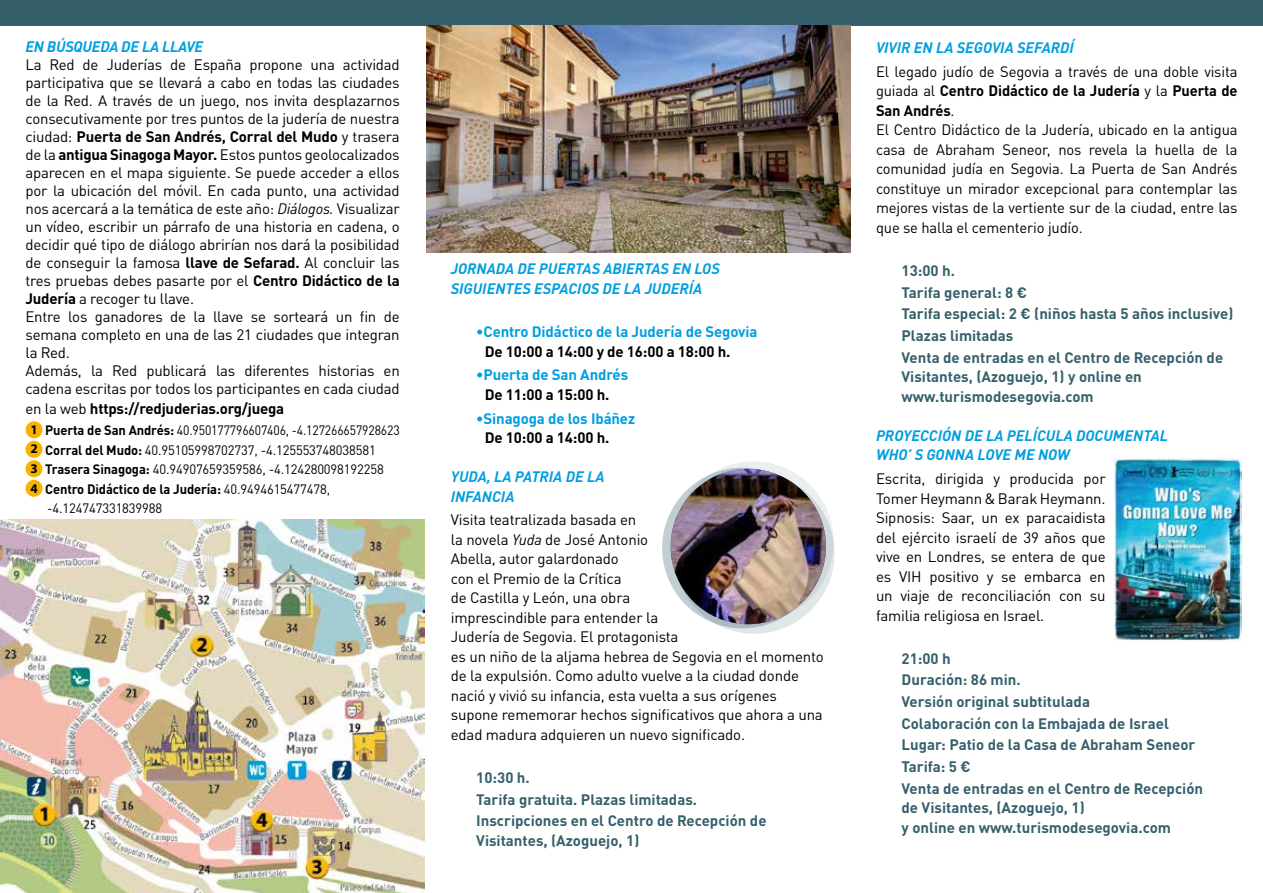
<style>
.page{position:relative;width:1263px;height:893px;background:#fff}
.page>*{position:absolute;margin:0;border:0;box-sizing:border-box;transform-origin:0 0}
.t1{font:15px/19.5px "DIN Pro";letter-spacing:-.015em;color:#000}
.t2{font:700 15px/21.6px "DIN Pro";color:#35606b}
.t3{font:italic 700 15px/19.5px "DIN Pro";color:#009ee0}
.t4{font:700 15px "DIN Pro";letter-spacing:-.01em;color:#000}
.t5{font:700 15px "DIN Pro";letter-spacing:-.01em;color:#009ee0}
.t6{font:13.5px "DIN Pro";letter-spacing:-.01em;color:#000;scale:.96 1}
.t7{font:13.5px "DIN Pro";letter-spacing:-.01em;color:#000;scale:.9 1}
.t8{font:700 13.5px "DIN Pro";letter-spacing:-.01em;color:#000;scale:.96 1}
.s1{font-weight:700}
.s2{font-style:italic}
.s3{font-weight:400}
.s4{font-family:"Myriad Pro";font-weight:700;font-size:13.2px}
.s5{font-family:"Myriad Pro";font-size:13.2px}
</style>
<div class="page">
<div style="left:26px;top:421px;width:17px;height:17px;background:#f9b200;border-radius:50%"></div>
<div style="left:26px;top:441px;width:17px;height:17px;background:#f9b200;border-radius:50%"></div>
<div style="left:26px;top:460px;width:17px;height:17px;background:#f9b200;border-radius:50%"></div>
<div style="left:26px;top:480px;width:17px;height:17px;background:#f9b200;border-radius:50%"></div>
<div style="left:0;top:0;width:1263px;height:26px;background:#35606b"></div>
<img style="left:427px;top:26px;width:423px;height:226px">
<img style="left:1114px;top:458px;width:128px;height:184px">
<img style="left:0;top:519px;width:424px;height:374px">
<svg style="left:662px;top:468px;width:161px;height:160px"></svg>
<svg style="left:673px;top:461px;width:161px;height:161px"></svg>
<svg style="left:674px;top:473px;width:160px;height:161px;background:#cbd5d7"></svg>
<img style="left:671px;top:469px;width:155px;height:155px;border-radius:78px">
<p class="t3" style="left:26px;top:35px;width:179px">EN BÚSQUEDA DE LA LLAVE</p>
<p class="t1" style="left:26px;top:54px;width:376px;line-height:18px">La Red de Juderías de España propone una actividad participativa que se llevará a cabo en todas las ciudades de la Red. A través de un juego, nos invita desplazarnos consecutivamente por tres puntos de la judería de nuestra ciudad: <span class="s1">Puerta de San Andrés, Corral del Mudo</span> y trasera de la <span class="s1">antigua Sinagoga Mayor.</span> Estos puntos geolocalizados aparecen en el mapa siguiente. Se puede acceder a ellos por la ubicación del móvil. En cada punto, una actividad nos acercará a la temática de este año: <span class="s2">Diálogos.</span> Visualizar un vídeo, escribir un párrafo de una historia en cadena, o decidir qué tipo de diálogo abrirían nos dará la posibilidad de conseguir la famosa <span class="s1">llave de Sefarad.</span> Al concluir las tres pruebas debes pasarte por el <span class="s1">Centro Didáctico de la Judería</span> a recoger tu llave.<br>Entre los ganadores de la llave se sorteará un fin de semana completo en una de las 21 ciudades que integran la Red.<br>Además, la Red publicará las diferentes historias en cadena escritas por todos los participantes en cada ciudad</p>
<p class="t4" style="left:26px;top:396px;width:260px"><span class="s3">en la web</span> https://redjuderias.org/juega</p>
<p class="t7" style="left:30px;top:420px;width:412px"><span class="s4">1</span> <span class="s1">Puerta de San Andrés:</span> 40.950177796607406, -4.127266657928623</p>
<p class="t6" style="left:30px;top:439px;width:361px"><span class="s4">2</span> <span class="s1">Corral del Mudo:</span> 40.95105998702737, -4.125553748038581</p>
<p class="t6" style="left:30px;top:459px;width:370px"><span class="s4">3</span> <span class="s1">Trasera Sinagoga:</span> 40.94907659359586, -4.124280098192258</p>
<p class="t8" style="left:30px;top:478px;width:314px"><span class="s5">4</span> Centro Didáctico de la Judería: <span class="s3">40.9494615477478,</span></p>
<p class="t6" style="left:47px;top:498px;width:121px">-4.124747331839988</p>
<p class="t3" style="left:451px;top:257px;width:271px">JORNADA DE PUERTAS ABIERTAS EN LOS<br>SIGUIENTES ESPACIOS DE LA JUDERÍA</p>
<p class="t5" style="left:476px;top:319px;width:283px">•Centro Didáctico de la Judería de Segovia</p>
<p class="t4" style="left:485px;top:339px;width:247px">De 10:00 a 14:00 y de 16:00 a 18:00 h.</p>
<p class="t5" style="left:476px;top:362px;width:153px">•Puerta de San Andrés</p>
<p class="t4" style="left:485px;top:382px;width:126px">De 11:00 a 15:00 h.</p>
<p class="t5" style="left:476px;top:406px;width:160px">•Sinagoga de los Ibáñez</p>
<p class="t4" style="left:485px;top:425px;width:126px">De 10:00 a 14:00 h.</p>
<p class="t3" style="left:451px;top:465px;width:155px">YUDA, LA PATRIA DE LA<br>INFANCIA</p>
<p class="t1" style="left:451px;top:509px;width:375px">Visita teatralizada basada en<br>la novela <span class="s2">Yuda</span> de José Antonio<br>Abella, autor galardonado<br>con el Premio de la Crítica<br>de Castilla y León, una obra<br>imprescindible para entender la<br>Judería de Segovia. El protagonista<br>es un niño de la aljama hebrea de Segovia en el momento de la expulsión. Como adulto vuelve a la ciudad donde nació y vivió su infancia, esta vuelta a sus orígenes supone rememorar hechos significativos que ahora a una edad madura adquieren un nuevo significado.</p>
<p class="t2" style="left:476px;top:765px;width:292px">10:30 h.<br>Tarifa gratuita. Plazas limitadas.<br>Inscripciones en el Centro de Recepción de</p>
<p class="t2" style="left:476px;top:828px;width:165px">Visitantes, (Azoguejo, 1)</p>
<p class="t3" style="left:876px;top:36px;width:199px">VIVIR EN LA SEGOVIA SEFARDÍ</p>
<p class="t1" style="left:876px;top:60px;width:363px">El legado judío de Segovia a través de una doble visita guiada al <span class="s1">Centro Didáctico de la Judería</span> y la <span class="s1">Puerta de San Andrés</span>.<br>El Centro Didáctico de la Judería, ubicado en la antigua casa de Abraham Seneor, nos revela la huella de la comunidad judía en Segovia. La Puerta de San Andrés constituye un mirador excepcional para contemplar las mejores vistas de la vertiente sur de la ciudad, entre las que se halla el cementerio judío.</p>
<p class="t2" style="left:901px;top:258px;width:333px">13:00 h.<br>Tarifa general: 8 €<br>Tarifa especial: 2 € (niños hasta 5 años inclusive)<br>Plazas limitadas<br>Venta de entradas en el Centro de Recepción de</p>
<p class="t2" style="left:901px;top:365px;width:242px;line-height:19.5px">Visitantes, (Azoguejo, 1) y online en www.turismodesegovia.com</p>
<p class="t3" style="left:876px;top:424px;width:294px">PROYECCIÓN DE LA PELÍCULA DOCUMENTAL<br>WHO’ S GONNA LOVE ME NOW</p>
<p class="t1" style="left:876px;top:467px;width:231px;text-align:justify">Escrita, dirigida y producida por Tomer Heymann &amp; Barak Heymann.<br>Sipnosis: Saar, un ex paracaidista del ejército israelí de 39 años que vive en Londres, se entera de que es VIH positivo y se embarca en un viaje de reconciliación con su familia religiosa en Israel.</p>
<p class="t2" style="left:901px;top:646px;width:303px">21:00 h<br>Duración: 86 min.<br>Versión original subtitulada<br>Colaboración con la Embajada de Israel<br>Lugar: Patio de la Casa de Abraham Seneor<br>Tarifa: 5 €<br>Venta de entradas en el Centro de Recepción</p>
<p class="t2" style="left:901px;top:796px;width:271px;line-height:19.5px">de Visitantes, (Azoguejo, 1)<br>y online en www.turismodesegovia.com</p>
</div>
